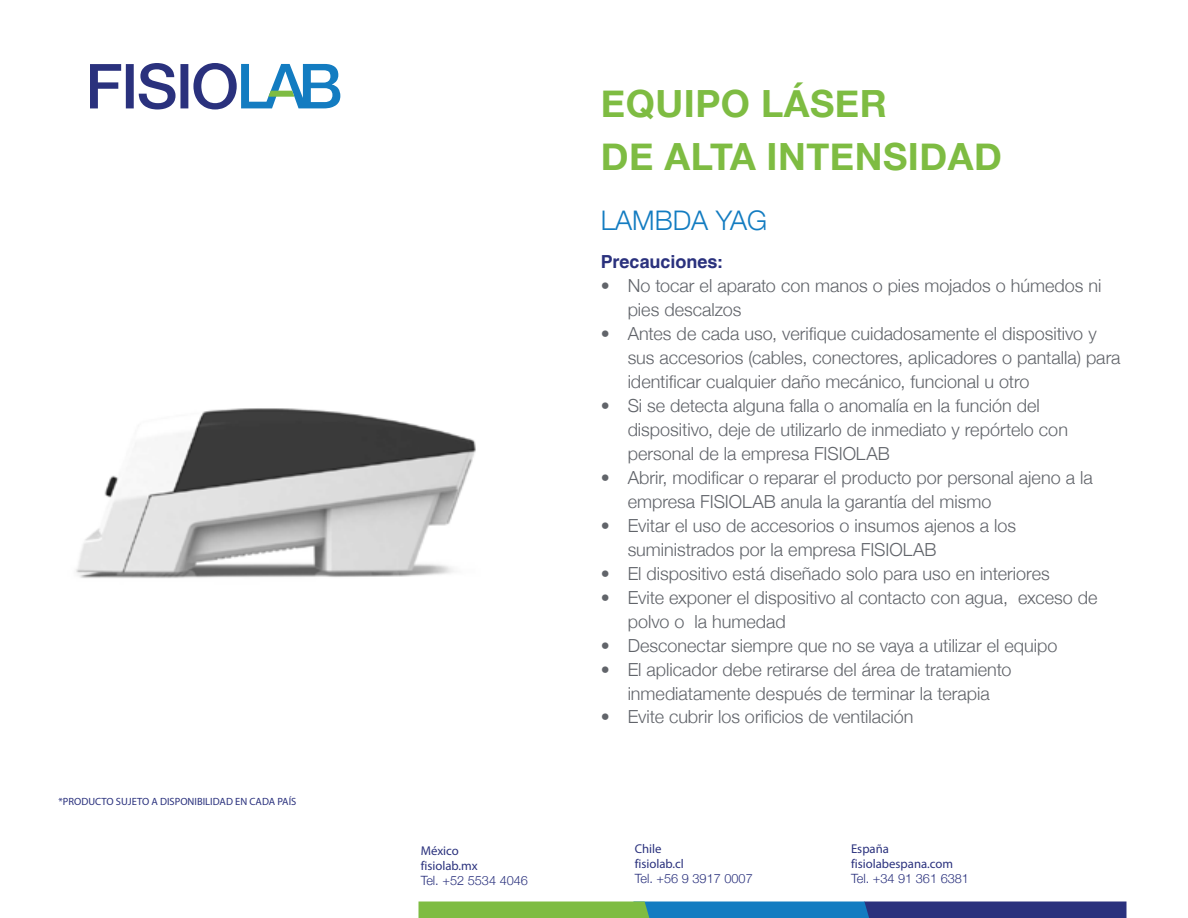
<style>
.page{position:relative;width:1188px;height:918px;background:#fff}
.page>*{position:absolute;margin:0;border:0;box-sizing:border-box;transform-origin:0 0}
.t1{font:700 37.5px/52.5px "Helvetica Neue";letter-spacing:.015em;color:#7ebc42}
.t2{font:300 27px "Helvetica Neue";color:#137cc1}
.t3{font:300 18px/24px "Helvetica Neue";color:#61646a}
.t4{font:700 18px "Helvetica";color:#2a317d}
.t5{font:12.75px/15px "Myriad Pro";color:#2a317d}
.t6{font:300 12.75px "Helvetica Neue";color:#2a317d}
.t7{font:10.5px "Myriad Pro";color:#2a317d}
</style>
<div class="page">
<svg style="left:418px;top:902px;width:709px;height:16px;background:#3e757f"></svg>
<svg style="left:90px;top:64px;width:31px;height:44px"></svg>
<div style="left:126px;top:64px;width:8px;height:44px;background:#2a317d"></div>
<svg style="left:139px;top:63px;width:37px;height:47px"></svg>
<div style="left:180px;top:64px;width:8px;height:44px;background:#2a317d"></div>
<svg style="left:193px;top:63px;width:147px;height:46px"></svg>
<img style="left:76px;top:408px;width:400px;height:170px">
<p class="t7" style="left:58px;top:795px;width:239px">*PRODUCTO SUJETO A DISPONIBILIDAD EN CADA PAÍS</p>
<p class="t5" style="left:421px;top:843px;width:59px">México fisiolab.mx</p>
<p class="t6" style="left:421px;top:873px;width:109px">Tel. +52 5534 4046</p>
<h1 class="t1" style="left:601px;top:77px;width:402px">EQUIPO LÁSER<br>DE ALTA INTENSIDAD</h1>
<h2 class="t2" style="left:601px;top:204px;width:168px">LAMBDA YAG</h2>
<p class="t4" style="left:601px;top:250px;width:124px">Precauciones:</p>
<p class="t3" style="left:628px;top:273px;width:475px;text-indent:-27px">• No tocar el aparato con manos o pies mojados o húmedos ni pies descalzos</p>
<p class="t3" style="left:628px;top:321px;width:494px;text-indent:-27px">• Antes de cada uso, verifique cuidadosamente el dispositivo y sus accesorios (cables, conectores, aplicadores o pantalla) para identificar cualquier daño mecánico, funcional u otro</p>
<p class="t3" style="left:628px;top:393px;width:442px;text-indent:-27px">• Si se detecta alguna falla o anomalía en la función del dispositivo, deje de utilizarlo de inmediato y repórtelo con personal de la empresa FISIOLAB</p>
<p class="t3" style="left:628px;top:465px;width:467px;text-indent:-27px">• Abrir, modificar o reparar el producto por personal ajeno a la empresa FISIOLAB anula la garantía del mismo</p>
<p class="t3" style="left:628px;top:513px;width:390px;text-indent:-27px">• Evitar el uso de accesorios o insumos ajenos a los suministrados por la empresa FISIOLAB</p>
<p class="t3" style="left:601px;top:561px;width:451px">• El dispositivo está diseñado solo para uso en interiores</p>
<p class="t3" style="left:628px;top:585px;width:471px;text-indent:-27px">• Evite exponer el dispositivo al contacto con agua, exceso de polvo o la humedad</p>
<p class="t3" style="left:601px;top:633px;width:458px">• Desconectar siempre que no se vaya a utilizar el equipo</p>
<p class="t3" style="left:601px;top:657px;width:412px;text-align:center">• El aplicador debe retirarse del área de tratamiento inmediatamente después de terminar la terapia</p>
<p class="t3" style="left:601px;top:705px;width:314px">• Evite cubrir los orificios de ventilación</p>
<p class="t5" style="left:635px;top:841px;width:51px">Chile fisiolab.cl</p>
<p class="t6" style="left:635px;top:870px;width:120px">Tel. +56 9 3917 0007</p>
<p class="t5" style="left:851px;top:841px;width:104px">España fisiolabespana.com</p>
<p class="t6" style="left:851px;top:870px;width:120px">Tel. +34 91 361 6381</p>
</div>
